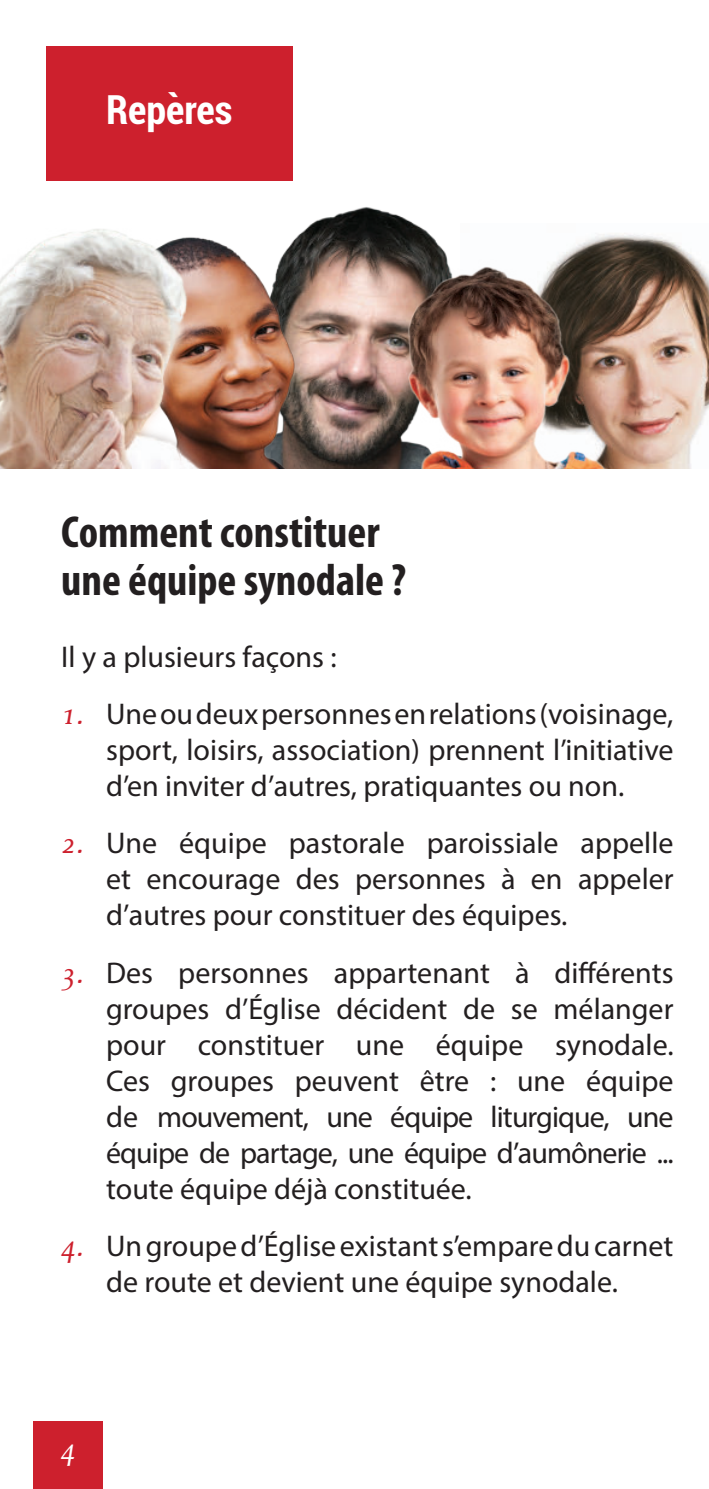
<style>
.page{position:relative;width:709px;height:1489px;background:#fff}
.page>*{position:absolute;margin:0;border:0;box-sizing:border-box;transform-origin:0 0}
.t1{font:700 condensed 45px/47.5px "Myriad Pro";color:#231f20}
.t2{font:700 condensed 40px "Roboto";color:#fff}
.t3{font:30px/36px "Myriad Pro";color:#231f20;text-align:justify}
.t4{font:italic 30px "Apolline";color:#fff}
.s1{font-family:"Apolline";font-style:italic;color:#cd202d}
</style>
<div class="page">
<img style="left:658px;top:237px;width:51px;height:232px">
<img style="left:306px;top:207px;width:119px;height:23px">
<img style="left:251px;top:229px;width:74px;height:240px">
<img style="left:0;top:229px;width:251px;height:240px">
<img style="left:314px;top:230px;width:344px;height:239px">
<div style="left:34px;top:1421px;width:69px;height:67px;background:#cd202d"></div>
<div style="left:46px;top:46px;width:246px;height:135px;background:#cd202d"></div>
<h2 class="t2" style="left:106px;top:93px;width:128px">Repères</h2>
<h1 class="t1" style="left:61px;top:512px;width:346px">Comment constituer une équipe synodale ?</h1>
<p class="t3" style="left:61px;top:639px;width:277px">Il y a plusieurs façons :</p>
<p class="t3" style="left:106px;top:696px;width:569px;text-indent:-45px"><span class="s1">1.</span> Une ou deux personnes en relations (voisinage, sport, loisirs, association) prennent l’initiative d’en inviter d’autres, pratiquantes ou non.</p>
<p class="t3" style="left:106px;top:826px;width:569px;text-indent:-45px"><span class="s1">2.</span> Une équipe pastorale paroissiale appelle et encourage des personnes à en appeler d’autres pour constituer des équipes.</p>
<p class="t3" style="left:106px;top:955px;width:569px;text-indent:-45px"><span class="s1">3.</span> Des personnes appartenant à différents groupes d’Église décident de se mélanger pour constituer une équipe synodale.<br>Ces groupes peuvent être : une équipe de mouvement, une équipe liturgique, une équipe de partage, une équipe d’aumônerie ... toute équipe déjà constituée.</p>
<p class="t3" style="left:61px;top:1228px;width:614px;text-align:center"><span class="s1">4.</span> Un groupe d’Église existant s’empare du carnet de route et devient une équipe synodale.</p>
<p class="t4" style="left:61px;top:1437px;width:16px">4</p>
</div>
